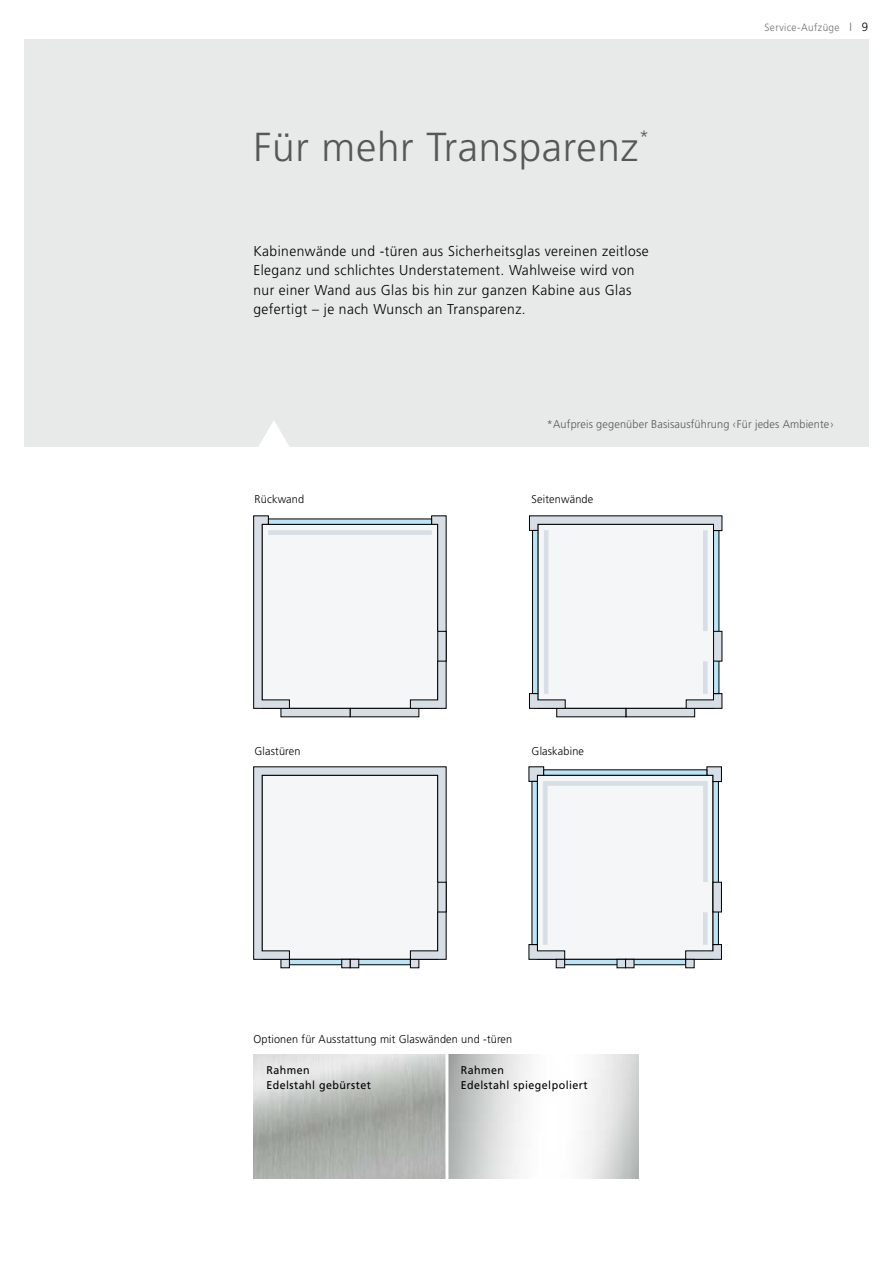
<style>
.page{position:relative;width:893px;height:1263px;background:#fff}
.page>*{position:absolute;margin:0;border:0;box-sizing:border-box;transform-origin:0 0}
.t1{font:300 40.5px "Frutiger";letter-spacing:.02em;color:#565757}
.t2{font:300 18px "Frutiger";color:#565757}
.t3{font:300 14.25px/19px "Frutiger";letter-spacing:.03em;color:#000}
.t4{font:300 11.25px "Frutiger";letter-spacing:.015em;color:#000}
.t5{font:11.25px/15px "Frutiger";letter-spacing:.045em;color:#000;scale:.95 1}
.t6{font:300 11.25px "Frutiger";letter-spacing:.015em;color:#565757}
.t7{font:300 10.5px "Frutiger";letter-spacing:.04em;color:#6e6f70;scale:.95 1}
.s1{font-size:12px}
.s2{font-size:12px;color:#000}
</style>
<div class="page">
<div style="left:24px;top:39px;width:845px;height:407px;background:#e8e9e9"></div>
<svg style="left:253px;top:421px;width:42px;height:26px"></svg>
<svg style="left:528px;top:766px;width:194px;height:202px"></svg>
<svg style="left:532px;top:781px;width:6px;height:164px"></svg>
<svg style="left:713px;top:781px;width:6px;height:164px"></svg>
<svg style="left:543px;top:769px;width:164px;height:6px"></svg>
<svg style="left:253px;top:766px;width:194px;height:202px"></svg>
<svg style="left:253px;top:515px;width:194px;height:202px"></svg>
<div style="left:713px;top:882px;width:8px;height:30px;background:#d8dee5"></div>
<div style="left:713px;top:882px;width:9px;height:30px;border:1px solid #000"></div>
<div style="left:438px;top:882px;width:8px;height:30px;background:#d8dee5"></div>
<div style="left:437px;top:882px;width:9px;height:30px;border:1px solid #000"></div>
<div style="left:268px;top:530px;width:164px;height:5px;background:#d8dee5"></div>
<svg style="left:268px;top:519px;width:164px;height:6px"></svg>
<div style="left:438px;top:631px;width:8px;height:30px;background:#d8dee5"></div>
<div style="left:437px;top:631px;width:9px;height:30px;border:1px solid #000"></div>
<svg style="left:529px;top:515px;width:193px;height:202px"></svg>
<div style="left:703px;top:530px;width:5px;height:101px;background:#d8dee5"></div>
<svg style="left:713px;top:530px;width:6px;height:164px"></svg>
<div style="left:713px;top:631px;width:9px;height:30px;background:#d8dee5"></div>
<div style="left:713px;top:631px;width:9px;height:30px;border:1px solid #000"></div>
<div style="left:703px;top:661px;width:5px;height:33px;background:#d8dee5"></div>
<div style="left:703px;top:912px;width:5px;height:33px;background:#d8dee5"></div>
<h1 class="t1" style="left:253px;top:124px;width:387px">Für mehr Transparenz</h1>
<p class="t2" style="left:639px;top:127px;width:12px">*</p>
<p class="t3" style="left:253px;top:242px;width:397px">Kabinenwände und -türen aus Sicherheitsglas vereinen zeitlose Eleganz und schlichtes Understatement. Wahlweise wird von nur einer Wand aus Glas bis hin zur ganzen Kabine aus Glas gefertigt – je nach Wunsch an Transparenz.</p>
<p class="t7" style="left:764px;top:22px;width:111px">Service-Aufzüge <span class="s1">I</span> <span class="s2">9</span></p>
<p class="t6" style="left:547px;top:418px;width:288px">*Aufpreis gegenüber Basisausführung ‹Für jedes Ambiente›</p>
<p class="t4" style="left:255px;top:493px;width:51px">Rückwand</p>
<p class="t4" style="left:532px;top:493px;width:63px">Seitenwände</p>
<p class="t4" style="left:255px;top:744px;width:47px">Glastüren</p>
<p class="t4" style="left:532px;top:744px;width:54px">Glaskabine</p>
<p class="t4" style="left:253px;top:1033px;width:260px">Optionen für Ausstattung mit Glaswänden und -türen</p>
<p class="t5" style="left:266px;top:1062px;width:111px">Rahmen<br>Edelstahl gebürstet</p>
<p class="t5" style="left:461px;top:1062px;width:135px">Rahmen<br>Edelstahl spiegelpoliert</p>
</div>
